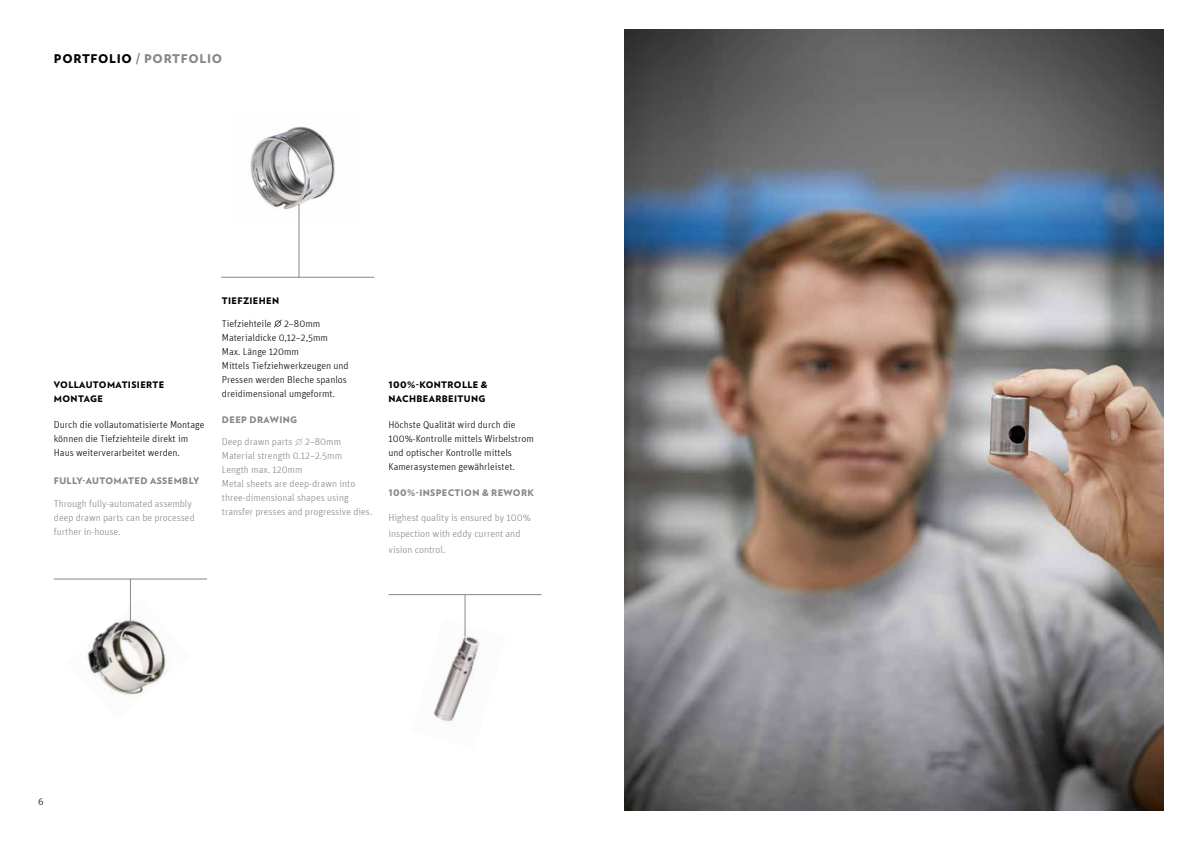
<style>
.page{position:relative;width:1191px;height:842px;background:#fff}
.page>*{position:absolute;margin:0;border:0;box-sizing:border-box;transform-origin:0 0}
.t1{font:900 12px "Verlag";letter-spacing:.06em;color:#878787}
.t2{font:300 10px/14px "Unit";color:#878787}
.t3{font:300 10px/14px "Unit";color:#000}
.t4{font:300 10px/14px "Unit";color:#010202}
.t5{font:900 9px/14px "Verlag";letter-spacing:.04em;color:#000}
.t6{font:900 9px "Verlag";letter-spacing:.04em;color:#878787}
.s1{color:#000}
</style>
<div class="page">
<img style="left:87px;top:613px;width:81px;height:85px">
<img style="left:250px;top:126px;width:85px;height:94px">
<hr style="left:54px;top:579px;width:153px;height:1px;background:#878787">
<hr style="left:130px;top:579px;width:1px;height:42px;background:#878787">
<hr style="left:299px;top:204px;width:1px;height:73px;background:#878787">
<svg style="left:274px;top:320px;width:8px;height:7px"></svg>
<svg style="left:295px;top:438px;width:8px;height:8px"></svg>
<hr style="left:221px;top:277px;width:153px;height:1px;background:#878787">
<img style="left:433px;top:618px;width:46px;height:104px">
<hr style="left:465px;top:594px;width:1px;height:42px;background:#878787">
<hr style="left:388px;top:594px;width:153px;height:1px;background:#878787">
<img style="left:624px;top:30px;width:539px;height:781px">
<p class="t1" style="left:54px;top:49px;width:170px"><span class="s1">PORTFOLIO</span> / PORTFOLIO</p>
<p class="t5" style="left:54px;top:378px;width:112px">VOLLAUTOMATISIERTE<br>MONTAGE</p>
<p class="t3" style="left:54px;top:418px;width:152px">Durch die vollautomatisierte Montage können die Tiefziehteile direkt im<br>Haus weiterverarbeitet werden.</p>
<p class="t6" style="left:54px;top:474px;width:147px">FULLY-AUTOMATED ASSEMBLY</p>
<p class="t2" style="left:54px;top:496px;width:142px">Through fully-automated assembly deep drawn parts can be processed further in-house.</p>
<p class="t5" style="left:222px;top:293px;width:59px">TIEFZIEHEN</p>
<p class="t4" style="left:222px;top:316px;width:51px">Tiefziehteile</p>
<p class="t4" style="left:222px;top:316px;width:108px;text-indent:62px">2–80mm<br>Materialdicke 0,12–2,5mm<br>Max. Länge 120mm</p>
<p class="t3" style="left:222px;top:358px;width:128px">Mittels Tiefziehwerkzeugen und<br>Pressen werden Bleche spanlos dreidimensional umgeformt.</p>
<p class="t6" style="left:222px;top:412px;width:77px">DEEP DRAWING</p>
<p class="t2" style="left:222px;top:434px;width:72px">Deep drawn parts</p>
<p class="t2" style="left:222px;top:434px;width:152px;text-indent:83px">2–80mm<br>Material strength 0.12–2.5mm<br>Length max. 120mm<br>Metal sheets are deep-drawn into three-dimensional shapes using transfer presses and progressive dies.</p>
<p class="t5" style="left:388px;top:378px;width:101px">100%-KONTROLLE &amp;<br>NACHBEARBEITUNG</p>
<p class="t3" style="left:388px;top:418px;width:147px">Höchste Qualität wird durch die 100%-Kontrolle mittels Wirbelstrom und optischer Kontrolle mittels Kamerasystemen gewährleistet.</p>
<p class="t6" style="left:388px;top:486px;width:147px">100%-INSPECTION &amp; REWORK</p>
<p class="t2" style="left:388px;top:509px;width:144px;line-height:16px">Highest quality is ensured by 100% inspection with eddy current and vision control.</p>
<p class="t3" style="left:38px;top:795px;width:7px">6</p>
</div>
